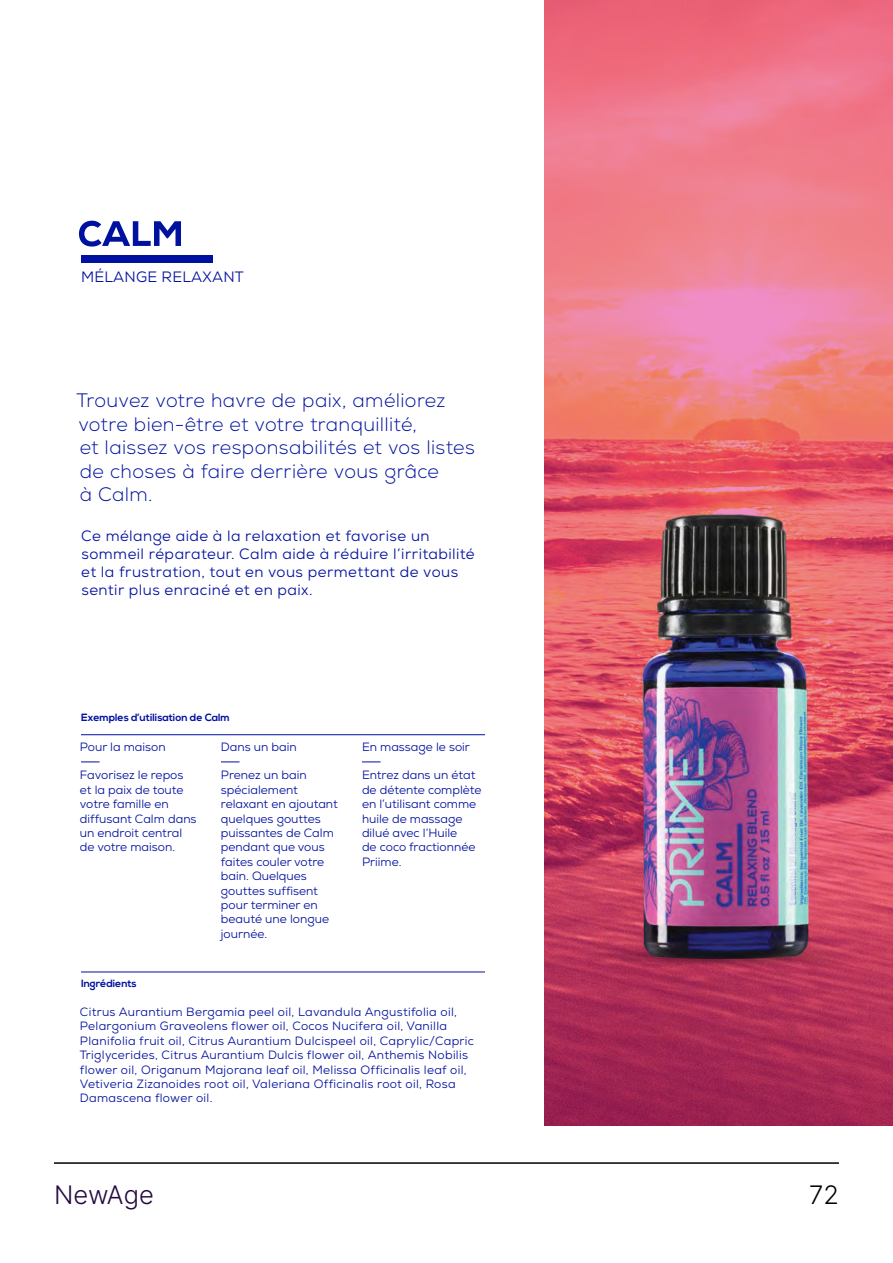
<style>
.page{position:relative;width:893px;height:1263px;background:#fff}
.page>*{position:absolute;margin:0;border:0;box-sizing:border-box;transform-origin:0 0}
.t1{font:300 25.5px "Inter";color:#240841}
.t2{font:300 25.5px "Inter";color:#000}
.t3{font:300 19.5px/23.4px "Nexa";letter-spacing:.015em;color:#00109f}
.t4{font:15px/18px "Nexa";letter-spacing:.03em;color:#00109f}
.t5{font:12px/14.4px "Nexa";color:#00109f}
.t6{font:12px/14.4px "Nexa";letter-spacing:.025em;color:#00109f}
.t7{font:700 10.5px "Nexa";color:#00109f}
</style>
<div class="page">
<svg style="left:544px;top:0;width:349px;height:1125px;background:#e56e80"></svg>
<img style="left:481px;top:495px;width:412px;height:569px">
<hr style="left:81px;top:972px;width:404px;height:1px;background:#00109f">
<hr style="left:81px;top:734px;width:404px;height:1px;background:#00109f">
<svg style="left:79px;top:221px;width:102px;height:26px"></svg>
<div style="left:81px;top:255px;width:131px;height:7px;background:#00109f"></div>
<svg style="left:81px;top:761px;width:19px;height:1px"></svg>
<svg style="left:221px;top:761px;width:19px;height:1px"></svg>
<svg style="left:362px;top:761px;width:19px;height:1px"></svg>
<hr style="left:54px;top:1162px;width:785px;height:2px;background:#000">
<p class="t4" style="left:81px;top:268px;width:164px">MÉLANGE RELAXANT</p>
<h2 class="t3" style="left:76px;top:389px;width:400px">Trouvez votre havre de paix, améliorez votre bien-être et votre tranquillité,<br>et laissez vos responsabilités et vos listes de choses à faire derrière vous grâce<br>à Calm.</h2>
<p class="t4" style="left:81px;top:527px;width:395px">Ce mélange aide à la relaxation et favorise un sommeil réparateur. Calm aide à réduire ’l irritabilité et la frustration, tout en vous permettant de vous sentir plus enraciné et en paix.</p>
<p class="t7" style="left:81px;top:711px;width:150px">Exemples d’utilisation de Calm</p>
<p class="t5" style="left:80px;top:740px;width:87px">Pour la maison</p>
<p class="t5" style="left:80px;top:768px;width:118px">Favorisez le repos et la paix de toute votre famille en diffusant Calm dans un endroit central de votre maison.</p>
<p class="t7" style="left:81px;top:977px;width:57px">Ingrédients</p>
<p class="t5" style="left:221px;top:740px;width:77px">Dans un bain</p>
<p class="t5" style="left:221px;top:768px;width:118px">Prenez un bain spécialement relaxant en ajoutant quelques gouttes puissantes de Calm pendant que vous faites couler votre bain. Quelques gouttes suffisent pour terminer en beauté une longue journée.</p>
<p class="t5" style="left:362px;top:740px;width:109px">En massage le soir</p>
<p class="t5" style="left:362px;top:768px;width:121px">Entrez dans un état de détente complète en ’l utilisant comme huile de massage dilué avec ’l Huile<br>de coco fractionnée<br>Priime.</p>
<p class="t6" style="left:80px;top:1004px;width:396px">Citrus Aurantium Bergamia peel oil, Lavandula Angustifolia oil, Pelargonium Graveolens flower oil, Cocos Nucifera oil, Vanilla Planifolia fruit oil, Citrus Aurantium Dulcispeel oil, Caprylic/Capric Triglycerides, Citrus Aurantium Dulcis flower oil, Anthemis Nobilis flower oil, Origanum Majorana leaf oil, Melissa Officinalis leaf oil, Vetiveria Zizanoides root oil, Valeriana Officinalis root oil, Rosa Damascena flower oil.</p>
<h1 class="t1" style="left:54px;top:1177px;width:101px">NewAge</h1>
<h1 class="t2" style="left:809px;top:1177px;width:31px">72</h1>
</div>
